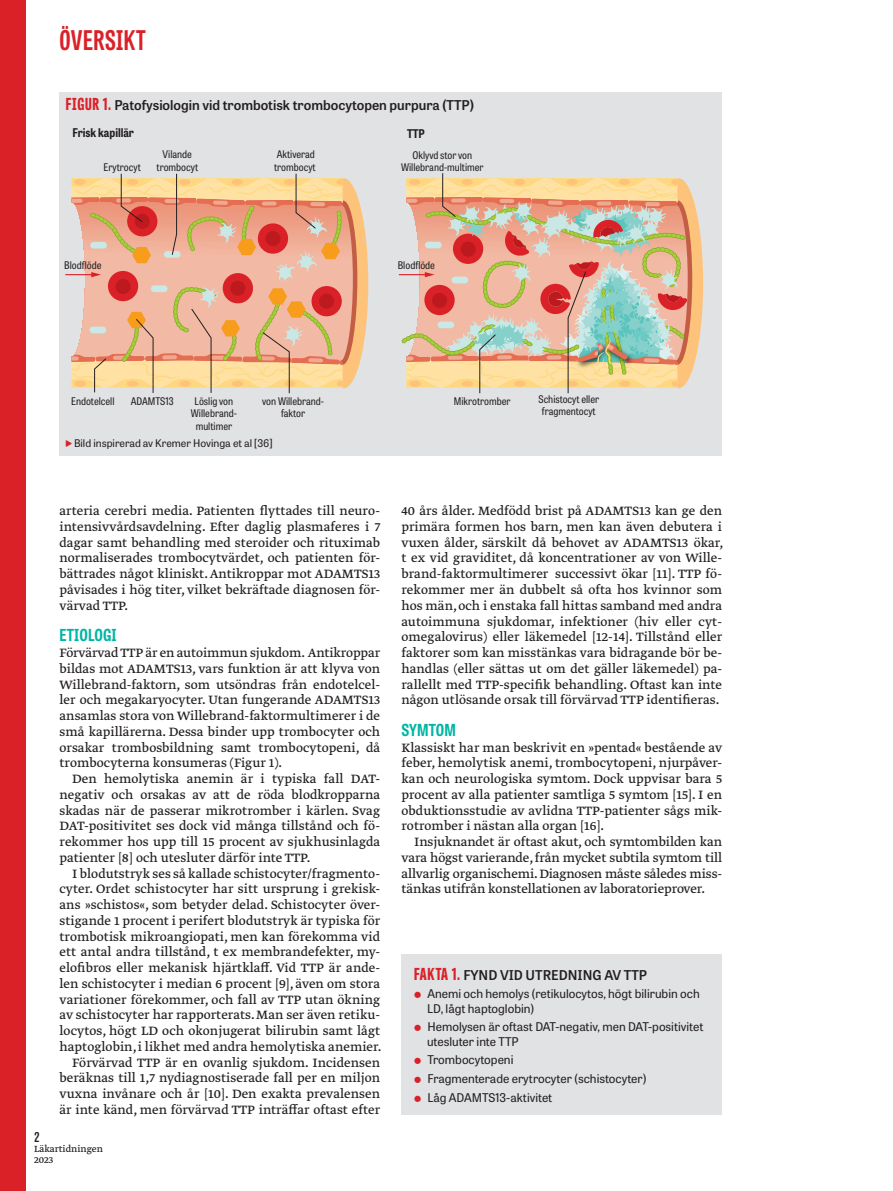
<style>
.page{position:relative;width:893px;height:1191px;background:#fff}
.page>*{position:absolute;margin:0;border:0;box-sizing:border-box;transform-origin:0 0}
.t1{font:700 27px "Tablet Gothic Compressed";letter-spacing:.02em;color:#da2128}
.Mellanrubrik_nivå_1{font:700 16.5px "Tablet Gothic Condensed";letter-spacing:.01em;color:#00b5a4}
.Brödtext_m_indrag{font:14.25px/15.8px "Greta Text Pro Regular Min";color:#231f20;text-align:justify}
.Brödtext_m{font:14.25px/15.8px "Greta Text Pro Regular Min";color:#231f20;text-align:justify}
.Rubrik_fakta{font:600 13.5px "Tablet Gothic";color:#231f20}
.t2{font:600 13.5px "Tablet Gothic Condensed";color:#231f20}
.t3{font:12px/14.4px "Tablet Gothic";color:#231f20}
.t4{font:700 semi-condensed 12px "Tablet Gothic";color:#231f20}
.t5{font:semi-condensed 10.5px/12.8px "Tablet Gothic";color:#231f20;text-align:center}
.t6{font:10.5px "Tablet Gothic";color:#231f20}
.t7{font:10.5px/10.5px "Greta Text Pro";color:#231f20}
.s1{font-family:"Tablet Gothic Compressed";font-weight:800;font-size:16.5px;color:#da2128}
</style>
<div class="page">
<div style="left:0;top:0;width:26px;height:1191px;background:#da2128"></div>
<div style="left:60px;top:92px;width:662px;height:363px;background:#e1e2e4"></div>
<div style="left:319px;top:178px;width:49px;height:210px;background:#fdc37a;border-radius:50%"></div>
<div style="left:654px;top:178px;width:49px;height:210px;background:#fdc37a;border-radius:50%"></div>
<svg style="left:65px;top:173px;width:295px;height:220px;background:#eab391"></svg>
<svg style="left:399px;top:173px;width:295px;height:220px;background:#dcbc9d"></svg>
<div style="left:401px;top:954px;width:321px;height:160px;background:#e1e2e4"></div>
<h1 class="t1" style="left:60px;top:22px;width:88px">ÖVERSIKT</h1>
<p class="Rubrik_fakta" style="left:66px;top:96px;width:410px"><span class="s1">FIGUR 1.</span> Patofysiologin vid trombotisk trombocytopen purpura (TTP)</p>
<p class="t4" style="left:72px;top:124px;width:63px">Frisk kapillär</p>
<p class="t4" style="left:407px;top:125px;width:19px">TTP</p>
<p class="t5" style="left:104px;top:160px;width:39px">Erytrocyt</p>
<p class="t5" style="left:156px;top:147px;width:43px">Vilande trombocyt</p>
<p class="t5" style="left:274px;top:147px;width:43px;text-align:left">Aktiverad trombocyt</p>
<p class="t5" style="left:401px;top:148px;width:84px">Oklyvd stor von<br>Willebrand-multimer</p>
<p class="t5" style="left:64px;top:258px;width:39px">Blodflöde</p>
<p class="t5" style="left:398px;top:258px;width:39px">Blodflöde</p>
<p class="t5" style="left:71px;top:394px;width:45px">Endotelcell</p>
<p class="t5" style="left:131px;top:394px;width:44px">ADAMTS13</p>
<p class="t5" style="left:191px;top:394px;width:48px">Löslig von<br>Willebrand&shy;multimer</p>
<p class="t5" style="left:262px;top:394px;width:63px">von Willebrand&shy;faktor</p>
<p class="t6" style="left:74px;top:436px;width:200px">Bild inspirerad av Kremer Hovinga et al [36]</p>
<p class="t5" style="left:454px;top:394px;width:58px">Mikrotromber</p>
<p class="t5" style="left:538px;top:392px;width:62px">Schistocyt eller fragmentocyt</p>
<p class="Brödtext_m_indrag" style="left:60px;top:503px;width:322px">arteria cerebri media. Patienten flyttades till neuro&shy;intensivvårdsavdelning. Efter daglig plasmaferes i 7 dagar samt behandling med steroider och rituximab normaliserades trombocytvärdet, och patienten för&shy;bättrades något kliniskt. Antikroppar mot ADAMTS13 påvisades i hög titer, vilket bekräftade diagnosen för&shy;värvad TTP.</p>
<p class="Mellanrubrik_nivå_1" style="left:60px;top:624px;width:59px">ETIOLOGI</p>
<p class="Brödtext_m" style="left:60px;top:645px;width:322px">Förvärvad TTP är en autoimmun sjukdom. Antikroppar bildas mot ADAMTS13, vars funktion är att klyva von Willebrand-faktorn, som utsöndras från endotelcel&shy;ler och megakaryocyter. Utan fungerande ADAMTS13 ansamlas stora von Willebrand-faktormultimerer i de små kapillärerna. Dessa binder upp trombocyter och orsakar trombosbildning samt trombocytopeni, då trombocyterna konsumeras (Figur 1).</p>
<p class="Brödtext_m_indrag" style="left:60px;top:771px;width:322px;text-indent:13px">Den hemolytiska anemin är i typiska fall DAT&shy;negativ och orsakas av att de röda blodkropparna skadas när de passerar mikrotromber i kärlen. Svag DAT-positivitet ses dock vid många tillstånd och fö&shy;rekommer hos upp till 15 procent av sjukhusinlagda patienter [8] och utesluter därför inte TTP.</p>
<p class="Brödtext_m_indrag" style="left:60px;top:866px;width:324px;text-indent:13px">I blodutstryk ses så kallade schistocyter/fragmento&shy;cyter. Ordet schistocyter har sitt ursprung i grekisk&shy;ans »schistos«, som betyder delad. Schistocyter över&shy;stigande 1 procent i perifert blodutstryk är typiska för trombotisk mikroangiopati, men kan förekomma vid ett antal andra tillstånd, t ex membrandefekter, my&shy;elofibros eller mekanisk hjärtklaff. Vid TTP är ande&shy;len schistocyter i median 6 procent [9], även om stora variationer förekommer, och fall av TTP utan ökning av schistocyter har rapporterats. Man ser även retiku&shy;locytos, högt LD och okonjugerat bilirubin samt lågt haptoglobin, i likhet med andra hemolytiska anemier.</p>
<p class="Brödtext_m_indrag" style="left:60px;top:1055px;width:322px;text-indent:13px">Förvärvad TTP är en ovanlig sjukdom. Incidensen beräknas till 1,7 nydiagnostiserade fall per en miljon vuxna invånare och år [10]. Den exakta prevalensen är inte känd, men förvärvad TTP inträffar oftast efter</p>
<p class="t2" style="left:34px;top:1127px;width:7px">2</p>
<p class="t7" style="left:34px;top:1144px;width:70px">Läkartidningen<br>2023</p>
<p class="Brödtext_m_indrag" style="left:401px;top:503px;width:324px">40 års ålder. Medfödd brist på ADAMTS13 kan ge den primära formen hos barn, men kan även debutera i vuxen ålder, särskilt då behovet av ADAMTS13 ökar, t ex vid graviditet, då koncentrationer av von Wille&shy;brand-faktormultimerer successivt ökar [11]. TTP fö&shy;rekommer mer än dubbelt så ofta hos kvinnor som hos män, och i enstaka fall hittas samband med andra autoimmuna sjukdomar, infektioner (hiv eller cyt&shy;omegalovirus) eller läkemedel [12-14]. Tillstånd eller faktorer som kan misstänkas vara bidragande bör be&shy;handlas (eller sättas ut om det gäller läkemedel) pa&shy;rallellt med TTP-specifik behandling. Oftast kan inte någon utlösande orsak till förvärvad TTP identifieras.</p>
<p class="Mellanrubrik_nivå_1" style="left:401px;top:718px;width:56px">SYMTOM</p>
<p class="Brödtext_m" style="left:401px;top:740px;width:322px">Klassiskt har man beskrivit en »pentad« bestående av feber, hemolytisk anemi, trombocytopeni, njurpåver&shy;kan och neurologiska symtom. Dock uppvisar bara 5 procent av alla patienter samtliga 5 symtom [15]. I en obduktionsstudie av avlidna TTP-patienter sågs mik&shy;rotromber i nästan alla organ [16].</p>
<p class="Brödtext_m_indrag" style="left:401px;top:834px;width:322px;text-indent:13px">Insjuknandet är oftast akut, och symtombilden kan vara högst varierande, från mycket subtila symtom till allvarlig organischemi. Diagnosen måste således miss&shy;tänkas utifrån konstellationen av laboratorieprover.</p>
<p class="Rubrik_fakta" style="left:414px;top:965px;width:234px"><span class="s1">FAKTA 1.</span> FYND VID UTREDNING AV TTP</p>
<p class="t3" style="left:427px;top:986px;width:274px">Anemi och hemolys (retikulocytos, högt bilirubin och<br>LD, lågt haptoglobin)</p>
<p class="t3" style="left:427px;top:1019px;width:278px">Hemolysen är oftast DAT-negativ, men DAT-positivitet utesluter inte TTP</p>
<p class="t3" style="left:427px;top:1052px;width:88px">Trombocytopeni</p>
<p class="t3" style="left:427px;top:1071px;width:221px">Fragmenterade erytrocyter (schistocyter)</p>
<p class="t3" style="left:427px;top:1089px;width:126px">Låg ADAMTS13-aktivitet</p>
</div>
